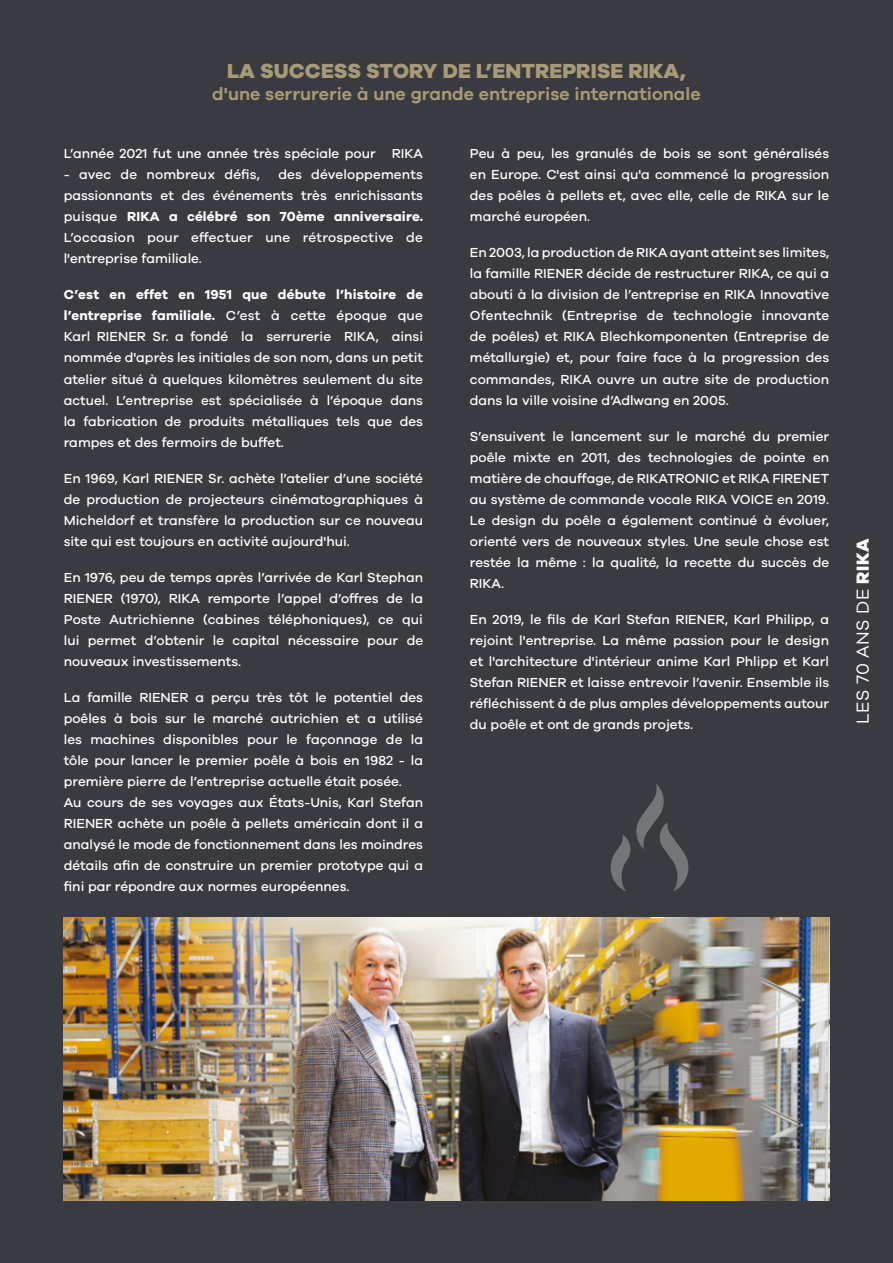
<style>
.page{position:relative;width:893px;height:1263px;background:#393b41}
.page>*{position:absolute;margin:0;border:0;box-sizing:border-box;transform-origin:0 0}
.t1{font:800 21px "Galano Grotesque";color:#a99a76}
.t2{font:600 18px "Galano Grotesque";color:#a99a76}
.t3{font:18px "Galano Grotesque";letter-spacing:.02em;color:#fff}
.t4{font:500 13.5px/21px "Galano Grotesque";color:#fff;text-align:justify}
.s1{font-weight:700}
.s2{font-weight:800}
</style>
<div class="page">
<svg style="left:611px;top:784px;width:77px;height:107px"></svg>
<img style="left:64px;top:918px;width:765px;height:282px">
<h1 class="t1" style="left:227px;top:58px;width:460px">LA SUCCESS STORY DE L’ENTREPRISE RIKA,</h1>
<h2 class="t2" style="left:212px;top:83px;width:490px">d'une serrurerie à une grande entreprise internationale</h2>
<p class="t4" style="left:64px;top:143px;width:361px">L’année 2021 fut une année très spéciale pour RIKA</p>
<p class="t4" style="left:64px;top:164px;width:198px">- avec de nombreux défis,</p>
<p class="t4" style="left:64px;top:164px;width:361px;text-indent:215px">des développements passionnants et des événements très enrichissants puisque <span class="s1">RIKA a célébré son 70ème anniversaire.<br></span>L’occasion pour effectuer une rétrospective de l'entreprise familiale.</p>
<p class="t4" style="left:64px;top:284px;width:361px"><span class="s1">C’est en effet en 1951 que débute l’histoire de l’entreprise familiale.</span> C’est à cette époque que Karl RIENER Sr. a fondé la serrurerie RIKA, ainsi nommée d'après les initiales de son nom, dans un petit atelier situé à quelques kilomètres seulement du site actuel. L’entreprise est spécialisée à l’époque dans la fabrication de produits métalliques tels que des rampes et des fermoirs de buffet.</p>
<p class="t4" style="left:64px;top:467px;width:361px">En 1969, Karl RIENER Sr. achète l’atelier d’une société de production de projecteurs cinématographiques à Micheldorf et transfère la production sur ce nouveau site qui est toujours en activité aujourd'hui.</p>
<p class="t4" style="left:64px;top:566px;width:361px">En 1976, peu de temps après l’arrivée de Karl Stephan RIENER (1970), RIKA remporte l’appel d’offres de la Poste Autrichienne (cabines téléphoniques), ce qui lui permet d’obtenir le capital nécessaire pour de nouveaux investissements.</p>
<p class="t4" style="left:64px;top:686px;width:361px;text-align:left">La famille RIENER a perçu très tôt le potentiel des poêles à bois sur le marché autrichien et a utilisé les machines disponibles pour le façonnage de la tôle pour lancer le premier poêle à bois en 1982 - la première pierre de l’entreprise actuelle était posée.<br>Au cours de ses voyages aux États-Unis, Karl Stefan RIENER achète un poêle à pellets américain dont il a analysé le mode de fonctionnement dans les moindres détails afin de construire un premier prototype qui a fini par répondre aux normes européennes.</p>
<p class="t4" style="left:470px;top:143px;width:361px">Peu à peu, les granulés de bois se sont généralisés en Europe. C'est ainsi qu'a commencé la progression des poêles à pellets et, avec elle, celle de RIKA sur le marché européen.</p>
<p class="t4" style="left:470px;top:242px;width:361px">En 2003, la production de RIKA ayant atteint ses limites, la famille RIENER décide de restructurer RIKA, ce qui a abouti à la division de l’entreprise en RIKA Innovative Ofentechnik (Entreprise de technologie innovante de poêles) et RIKA Blechkomponenten (Entreprise de métallurgie) et, pour faire face à la progression des commandes, RIKA ouvre un autre site de production dans la ville voisine d’Adlwang en 2005.</p>
<p class="t4" style="left:470px;top:425px;width:361px">S’ensuivent le lancement sur le marché du premier poêle mixte en 2011, des technologies de pointe en matière de chauffage, de RIKATRONIC et RIKA FIRENET au système de commande vocale RIKA VOICE en 2019.<br>Le design du poêle a également continué à évoluer, orienté vers de nouveaux styles. Une seule chose est restée la même : la qualité, la recette du succès de RIKA.</p>
<p class="t4" style="left:470px;top:608px;width:361px">En 2019, le fils de Karl Stefan RIENER, Karl Philipp, a rejoint l'entreprise. La même passion pour le design et l'architecture d'intérieur anime Karl Phlipp et Karl Stefan RIENER et laisse entrevoir l’avenir. Ensemble ils réfléchissent à de plus amples développements autour du poêle et ont de grands projets.</p>
<h2 class="t3" style="left:852px;top:724px;width:187px;rotate:-90deg">LES 70 ANS DE <span class="s2">RIKA</span></h2>
</div>
